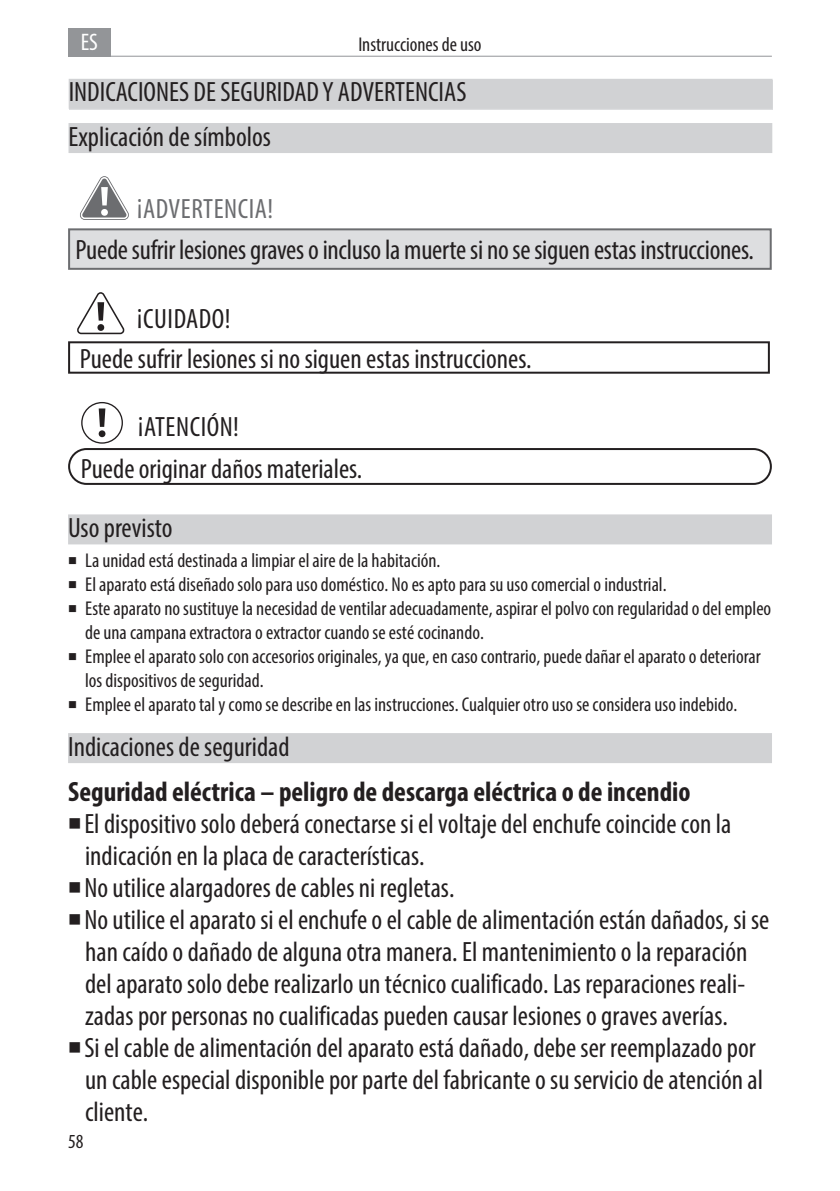
<style>
.page{position:relative;width:840px;height:1191px;background:#fff}
.page>*{position:absolute;margin:0;border:0;box-sizing:border-box;transform-origin:0 0}
.t1{font:condensed 28px/32px "Myriad Pro";color:#231f20}
.t2{font:700 condensed 28px "Myriad Pro";color:#231f20}
.t3{font:condensed 28px "Myriad Pro";letter-spacing:.02em;color:#6c6d70}
.t4{font:condensed 28px "Myriad Pro";letter-spacing:.02em;color:#231f20}
.t5{font:condensed 24px "Myriad Pro";color:#fff}
.t6{font:condensed 20px/24px "Myriad Pro";color:#231f20}
</style>
<div class="page">
<div style="left:68px;top:28px;width:43px;height:29px;background:#939598"></div>
<hr style="left:68px;top:56px;width:703px;height:1px;background:#939598">
<div style="left:69px;top:80px;width:703px;height:30px;background:#dddee0"></div>
<div style="left:69px;top:79px;width:703px;height:30px;background:#d1d2d4"></div>
<svg style="left:80px;top:176px;width:49px;height:44px"></svg>
<div style="left:68px;top:228px;width:703px;height:42px;background:#dddee0;border:2px solid #6c6d70"></div>
<svg style="left:77px;top:292px;width:48px;height:43px"></svg>
<div style="left:68px;top:341px;width:701px;height:33px;border:2px solid #231f20"></div>
<div style="left:68px;top:514px;width:703px;height:30px;background:#d1d2d4"></div>
<div style="left:68px;top:733px;width:703px;height:30px;background:#d1d2d4"></div>
<div style="left:68px;top:448px;width:703px;height:37px;border:2px solid #231f20;border-radius:17px"></div>
<svg style="left:81px;top:402px;width:42px;height:42px"></svg>
<div style="left:68px;top:123px;width:703px;height:30px;background:#d1d2d4"></div>
<p class="t5" style="left:81px;top:28px;width:19px">ES</p>
<p class="t6" style="left:358px;top:32px;width:125px">Instrucciones de uso</p>
<p class="t1" style="left:69px;top:76px;width:399px">INDICACIONES DE SEGURIDAD Y ADVERTENCIAS</p>
<p class="t1" style="left:68px;top:120px;width:204px">Explicación de símbolos</p>
<p class="t3" style="left:137px;top:191px;width:138px">¡ADVERTENCIA!</p>
<p class="t1" style="left:76px;top:233px;width:679px">Puede sufrir lesiones graves o incluso la muerte si no se siguen estas instrucciones.</p>
<p class="t1" style="left:80px;top:298px;width:453px;line-height:40.2px;text-indent:57px">¡CUIDADO!<br>Puede sufrir lesiones si no siguen estas instrucciones.</p>
<p class="t4" style="left:138px;top:410px;width:103px">¡ATENCIÓN!</p>
<p class="t1" style="left:81px;top:452px;width:283px">Puede originar daños materiales.</p>
<p class="t1" style="left:68px;top:511px;width:106px">Uso previsto</p>
<p class="t6" style="left:85px;top:548px;width:687px">La unidad está destinada a limpiar el aire de la habitación.<br>El aparato está diseñado solo para uso doméstico. No es apto para su uso comercial o industrial.<br>Este aparato no sustituye la necesidad de ventilar adecuadamente, aspirar el polvo con regularidad o del empleo de una campana extractora o extractor cuando se esté cocinando.<br>Emplee el aparato solo con accesorios originales, ya que, en caso contrario, puede dañar el aparato o deteriorar los dispositivos de seguridad.<br>Emplee el aparato tal y como se describe en las instrucciones. Cualquier otro uso se considera uso indebido.</p>
<p class="t1" style="left:68px;top:730px;width:223px">Indicaciones de seguridad</p>
<p class="t2" style="left:68px;top:774px;width:623px">Seguridad eléctrica – peligro de descarga eléctrica o de incendio</p>
<p class="t1" style="left:84px;top:807px;width:686px">El dispositivo solo deberá conectarse si el voltaje del enchufe coincide con la indicación en la placa de características.<br>No utilice alargadores de cables ni regletas.<br>No utilice el aparato si el enchufe o el cable de alimentación están dañados, si se han caído o dañado de alguna otra manera. El mantenimiento o la reparación del aparato solo debe realizarlo un técnico cualificado. Las reparaciones reali&shy;zadas por personas no cualificadas pueden causar lesiones o graves averías.<br>Si el cable de alimentación del aparato está dañado, debe ser reemplazado por un cable especial disponible por parte del fabricante o su servicio de atención al cliente.</p>
<p class="t6" style="left:68px;top:1128px;width:17px">58</p>
</div>
